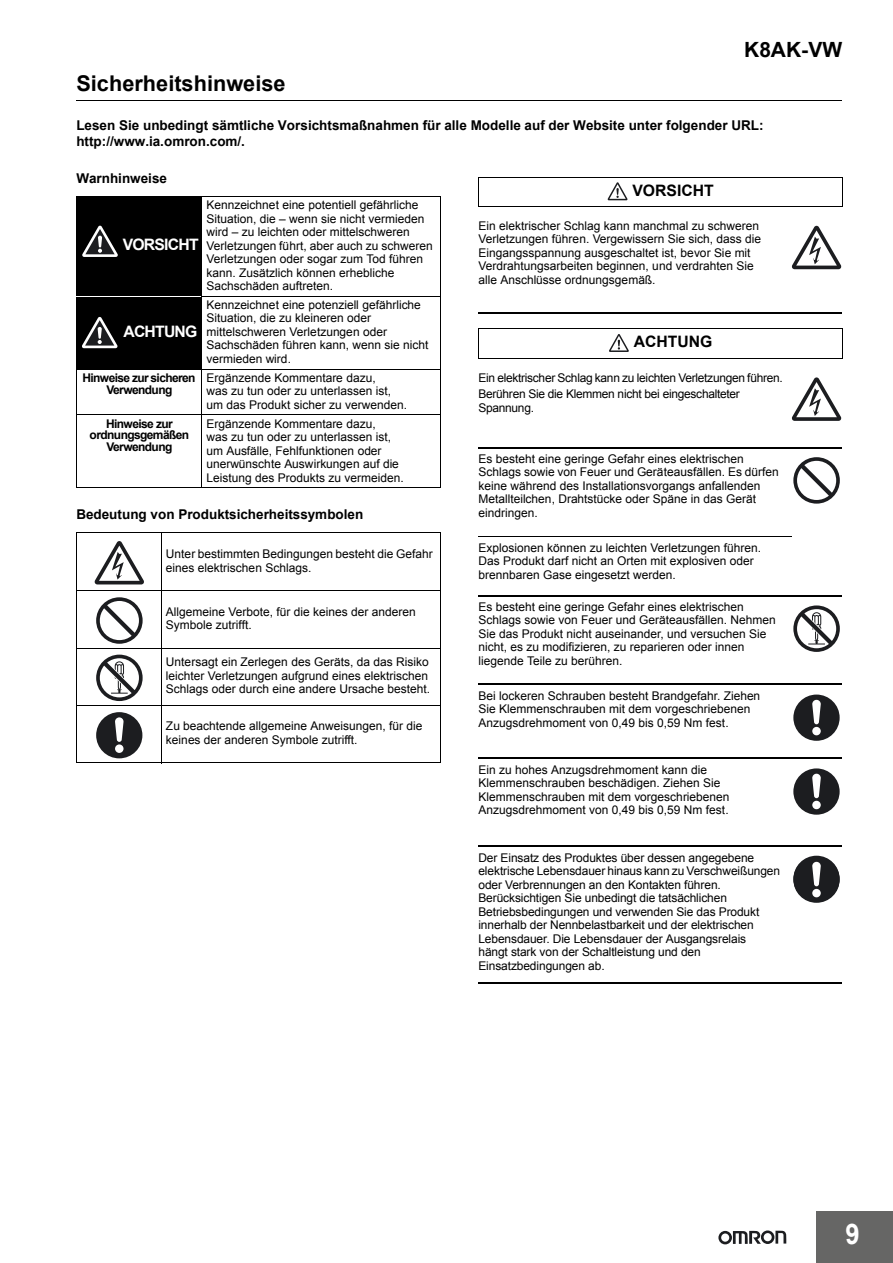
<style>
.page{position:relative;width:893px;height:1263px;background:#fff}
.page>*{position:absolute;margin:0;border:0;box-sizing:border-box;transform-origin:0 0}
.t1{font:700 28.5px "Arial";color:#fff;scale:.9 1}
.t2{font:700 21.75px "Arial";color:#000}
.t3{font:700 21px "Arial";color:#000}
.t4{font:700 15.75px "Arial";letter-spacing:-.05em;color:#fff}
.t5{font:700 15.75px "Arial";color:#000}
.t6{font:700 13.5px/16.5px "Arial";color:#000}
.t7{font:12px/13.5px "Arial";color:#000}
.t8{font:12px/16.5px "Arial";letter-spacing:-.025em;color:#000}
.t9{font:700 12px/12px "Arial";letter-spacing:-.05em;color:#000;text-align:center}
.t10{font:12px "Arial";letter-spacing:-.02em;color:#000}
</style>
<div class="page">
<div style="left:816px;top:1212px;width:76px;height:51px;background:#666665"></div>
<svg style="left:718px;top:1230px;width:68px;height:14px"></svg>
<hr style="left:76px;top:100px;width:766px;height:1px;background:#000">
<svg style="left:478px;top:313px;width:364px;height:1px"></svg>
<hr style="left:478px;top:312px;width:364px;height:1px;background:#000">
<hr style="left:478px;top:447px;width:364px;height:2px;background:#000">
<hr style="left:478px;top:536px;width:364px;height:1px;background:#000">
<svg style="left:478px;top:596px;width:364px;height:1px"></svg>
<hr style="left:478px;top:595px;width:364px;height:1px;background:#000">
<svg style="left:478px;top:683px;width:364px;height:1px"></svg>
<hr style="left:478px;top:684px;width:364px;height:1px;background:#000">
<svg style="left:478px;top:757px;width:364px;height:1px"></svg>
<hr style="left:478px;top:758px;width:364px;height:1px;background:#000">
<svg style="left:478px;top:845px;width:364px;height:1px"></svg>
<hr style="left:478px;top:846px;width:364px;height:1px;background:#000">
<svg style="left:478px;top:982px;width:364px;height:1px"></svg>
<hr style="left:478px;top:983px;width:364px;height:1px;background:#000">
<div style="left:76px;top:197px;width:126px;height:99px;background:#000"></div>
<div style="left:76px;top:296px;width:126px;height:73px;background:#000"></div>
<hr style="left:76px;top:197px;width:1px;height:290px;background:#000">
<hr style="left:201px;top:196px;width:1px;height:292px;background:#000">
<hr style="left:440px;top:197px;width:1px;height:290px;background:#000">
<hr style="left:76px;top:196px;width:365px;height:1px;background:#000">
<hr style="left:76px;top:296px;width:126px;height:1px;background:#fff">
<hr style="left:201px;top:296px;width:240px;height:1px;background:#000">
<hr style="left:76px;top:369px;width:365px;height:1px;background:#000">
<hr style="left:76px;top:415px;width:365px;height:1px;background:#000">
<hr style="left:76px;top:487px;width:365px;height:1px;background:#000">
<hr style="left:76px;top:533px;width:1px;height:229px;background:#000">
<hr style="left:161px;top:532px;width:1px;height:231px;background:#000">
<hr style="left:439px;top:533px;width:1px;height:229px;background:#000">
<hr style="left:76px;top:532px;width:364px;height:1px;background:#000">
<hr style="left:76px;top:590px;width:364px;height:1px;background:#000">
<hr style="left:76px;top:648px;width:364px;height:1px;background:#000">
<hr style="left:76px;top:705px;width:364px;height:1px;background:#000">
<hr style="left:76px;top:762px;width:364px;height:1px;background:#000">
<svg style="left:82px;top:226px;width:36px;height:31px"></svg>
<svg style="left:82px;top:317px;width:35px;height:31px"></svg>
<svg style="left:95px;top:541px;width:49px;height:43px"></svg>
<svg style="left:96px;top:597px;width:47px;height:47px"></svg>
<svg style="left:96px;top:655px;width:47px;height:46px"></svg>
<div style="left:96px;top:712px;width:46px;height:46px;background:#1c1d20;border-radius:50%"></div>
<div style="left:115px;top:744px;width:8px;height:9px;background:#fff;border-radius:50%"></div>
<svg style="left:115px;top:717px;width:8px;height:25px"></svg>
<svg style="left:478px;top:178px;width:1px;height:29px"></svg>
<hr style="left:478px;top:177px;width:364px;height:1px;background:#000">
<hr style="left:478px;top:207px;width:364px;height:1px;background:#000">
<svg style="left:478px;top:329px;width:1px;height:29px"></svg>
<hr style="left:478px;top:328px;width:364px;height:1px;background:#000">
<hr style="left:478px;top:358px;width:364px;height:1px;background:#000">
<svg style="left:607px;top:182px;width:20px;height:18px"></svg>
<svg style="left:791px;top:226px;width:50px;height:43px"></svg>
<svg style="left:609px;top:334px;width:19px;height:18px"></svg>
<svg style="left:791px;top:377px;width:50px;height:44px"></svg>
<div style="left:792px;top:456px;width:50px;height:93px;background:#fff"></div>
<svg style="left:793px;top:457px;width:46px;height:47px"></svg>
<svg style="left:793px;top:605px;width:46px;height:47px"></svg>
<div style="left:793px;top:695px;width:46px;height:46px;background:#1c1d20;border-radius:50%"></div>
<div style="left:812px;top:727px;width:8px;height:8px;background:#fff;border-radius:50%"></div>
<svg style="left:812px;top:700px;width:8px;height:24px"></svg>
<div style="left:793px;top:768px;width:46px;height:47px;background:#1c1d20;border-radius:50%"></div>
<div style="left:812px;top:801px;width:8px;height:8px;background:#fff;border-radius:50%"></div>
<svg style="left:812px;top:774px;width:8px;height:24px"></svg>
<svg style="left:793px;top:856px;width:46px;height:46px"></svg>
<div style="left:793px;top:857px;width:46px;height:46px;background:#1c1d20;border-radius:50%"></div>
<div style="left:812px;top:889px;width:8px;height:8px;background:#fff;border-radius:50%"></div>
<svg style="left:812px;top:861px;width:8px;height:25px"></svg>
<h3 class="t3" style="left:744px;top:35px;width:99px">K8AK-VW</h3>
<h2 class="t2" style="left:76px;top:69px;width:211px">Sicherheitshinweise</h2>
<p class="t6" style="left:76px;top:117px;width:688px">Lesen Sie unbedingt sämtliche Vorsichtsmaßnahmen für alle Modelle auf der Website unter folgender URL: http://www.ia.omron.com/.</p>
<p class="t6" style="left:76px;top:171px;width:92px">Warnhinweise</p>
<h3 class="t5" style="left:632px;top:180px;width:83px">VORSICHT</h3>
<h3 class="t4" style="left:123px;top:234px;width:77px">VORSICHT</h3>
<h3 class="t4" style="left:123px;top:321px;width:75px">ACHTUNG</h3>
<p class="t7" style="left:206px;top:198px;width:228px">Kennzeichnet eine potentiell gefährliche Situation, die – wenn sie nicht vermieden wird – zu leichten oder mittelschweren Verletzungen führt, aber auch zu schweren Verletzungen oder sogar zum Tod führen kann. Zusätzlich können erhebliche Sachschäden auftreten.</p>
<p class="t7" style="left:206px;top:298px;width:223px">Kennzeichnet eine potenziell gefährliche Situation, die zu kleineren oder mittelschweren Verletzungen oder Sachschäden führen kann, wenn sie nicht vermieden wird.</p>
<p class="t9" style="left:82px;top:372px;width:115px">Hinweise zur sicheren<br>Verwendung</p>
<p class="t7" style="left:206px;top:371px;width:202px">Ergänzende Kommentare dazu,<br>was zu tun oder zu unterlassen ist, um das Produkt sicher zu verwenden.</p>
<p class="t9" style="left:90px;top:418px;width:101px">Hinweise zur ordnungsgemäßen<br>Verwendung</p>
<p class="t7" style="left:206px;top:417px;width:199px">Ergänzende Kommentare dazu,<br>was zu tun oder zu unterlassen ist, um Ausfälle, Fehlfunktionen oder unerwünschte Auswirkungen auf die Leistung des Produkts zu vermeiden.</p>
<p class="t6" style="left:76px;top:507px;width:288px">Bedeutung von Produktsicherheitssymbolen</p>
<p class="t7" style="left:166px;top:547px;width:268px">Unter bestimmten Bedingungen besteht die Gefahr eines elektrischen Schlags.</p>
<p class="t7" style="left:166px;top:605px;width:251px">Allgemeine Verbote, für die keines der anderen<br>Symbole zutrifft.</p>
<p class="t7" style="left:166px;top:655px;width:266px">Untersagt ein Zerlegen des Geräts, da das Risiko leichter Verletzungen aufgrund eines elektrischen<br>Schlags oder durch eine andere Ursache besteht.</p>
<p class="t7" style="left:166px;top:720px;width:258px">Zu beachtende allgemeine Anweisungen, für die keines der anderen Symbole zutrifft.</p>
<p class="t7" style="left:478px;top:219px;width:284px">Ein elektrischer Schlag kann manchmal zu schweren Verletzungen führen. Vergewissern Sie sich, dass die Eingangsspannung ausgeschaltet ist, bevor Sie mit Verdrahtungsarbeiten beginnen, und verdrahten Sie alle Anschlüsse ordnungsgemäß.</p>
<h3 class="t5" style="left:633px;top:332px;width:80px">ACHTUNG</h3>
<p class="t8" style="left:478px;top:369px;width:306px">Ein elektrischer Schlag kann zu leichten Verletzungen führen.<br>Berühren Sie die Klemmen nicht bei eingeschalteter</p>
<p class="t10" style="left:478px;top:400px;width:57px">Spannung.</p>
<p class="t7" style="left:478px;top:452px;width:302px">Es besteht eine geringe Gefahr eines elektrischen Schlags sowie von Feuer und Geräteausfällen. Es dürfen keine während des Installationsvorgangs anfallenden Metallteilchen, Drahtstücke oder Späne in das Gerät eindringen.</p>
<p class="t7" style="left:478px;top:541px;width:284px">Explosionen können zu leichten Verletzungen führen.<br>Das Produkt darf nicht an Orten mit explosiven oder brennbaren Gase eingesetzt werden.</p>
<p class="t7" style="left:478px;top:600px;width:299px">Es besteht eine geringe Gefahr eines elektrischen Schlags sowie von Feuer und Geräteausfällen. Nehmen Sie das Produkt nicht auseinander, und versuchen Sie nicht, es zu modifizieren, zu reparieren oder innen liegende Teile zu berühren.</p>
<p class="t7" style="left:478px;top:689px;width:283px">Bei lockeren Schrauben besteht Brandgefahr. Ziehen<br>Sie Klemmenschrauben mit dem vorgeschriebenen<br>Anzugsdrehmoment von 0,49 bis 0,59 Nm fest.</p>
<p class="t7" style="left:478px;top:763px;width:253px">Ein zu hohes Anzugsdrehmoment kann die Klemmenschrauben beschädigen. Ziehen Sie Klemmenschrauben mit dem vorgeschriebenen Anzugsdrehmoment von 0,49 bis 0,59 Nm fest.</p>
<p class="t7" style="left:478px;top:851px;width:303px">Der Einsatz des Produktes über dessen angegebene elektrische Lebensdauer hinaus kann zu Verschweißungen oder Verbrennungen an den Kontakten führen.<br>Berücksichtigen Sie unbedingt die tatsächlichen Betriebsbedingungen und verwenden Sie das Produkt innerhalb der Nennbelastbarkeit und der elektrischen Lebensdauer. Die Lebensdauer der Ausgangsrelais<br>hängt stark von der Schaltleistung und den Einsatzbedingungen ab.</p>
<h1 class="t1" style="left:845px;top:1215px;width:17px">9</h1>
</div>
